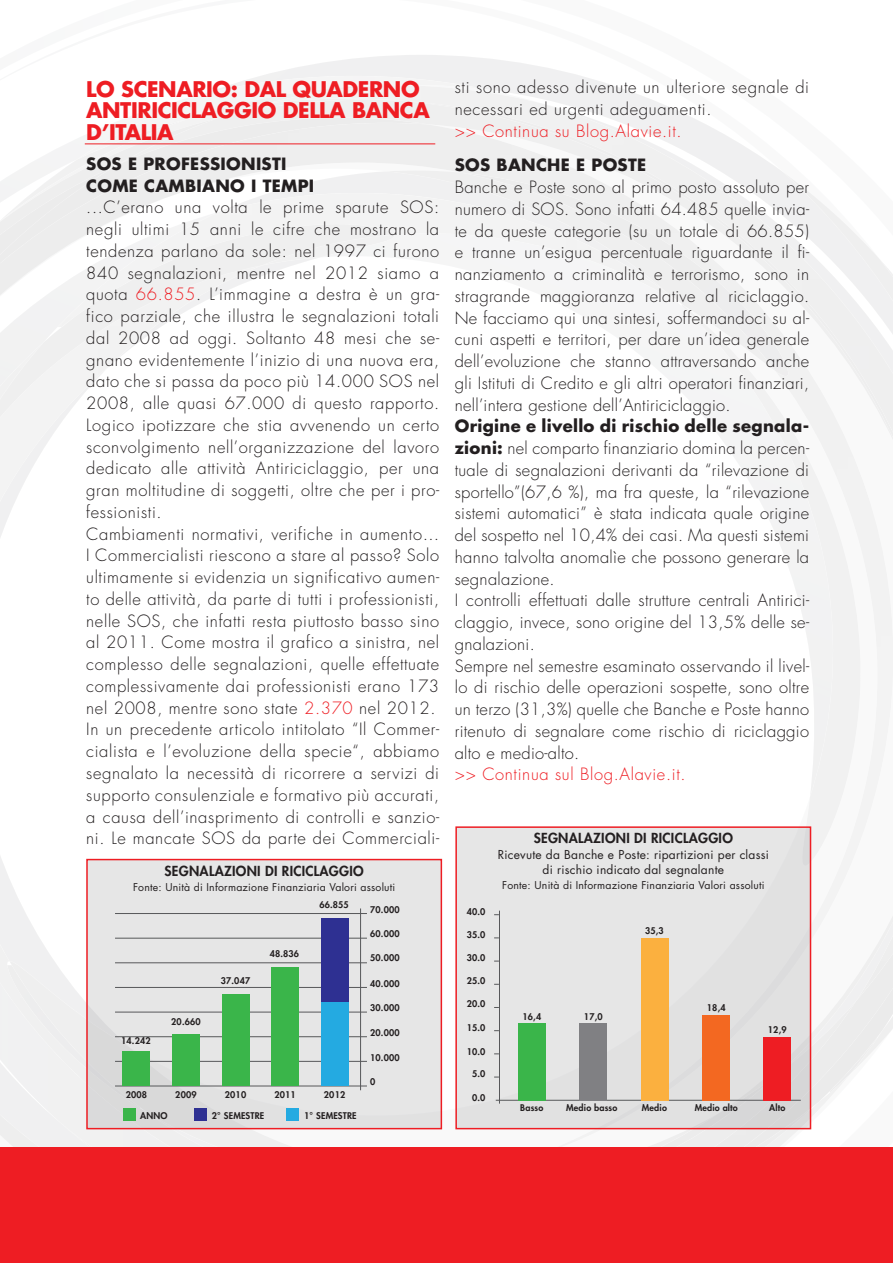
<style>
.page{position:relative;width:893px;height:1263px;background:#fff}
.page>*{position:absolute;margin:0;border:0;box-sizing:border-box;transform-origin:0 0}
.t1{font:700 21px/21.3px "Futura Std";letter-spacing:-.02em;color:#ee1d23}
.t2{font:300 16.5px/21.8px "Futura Std";letter-spacing:.04em;color:#231f20;text-align:justify}
.t3{font:300 16.5px "Futura Std";letter-spacing:.04em;color:#ee1d23}
.t4{font:700 16.5px/21.8px "Futura Std";letter-spacing:.02em;color:#231f20}
.t5{font:800 13.5px "Futura Std";letter-spacing:.02em;color:#231f20}
.t6{font:12px/14.2px "Futura Std";letter-spacing:.02em;color:#231f20;text-align:center}
.t7{font:10.5px "Futura Std";letter-spacing:.02em;color:#231f20}
.t8{font:800 9px "Futura Std";letter-spacing:.02em;color:#231f20}
.s1{color:#ee1d23}
.s2{font-weight:700}
</style>
<div class="page">
<svg style="left:174px;top:55px;width:528px;height:68px"></svg>
<img style="left:428px;top:123px;width:465px;height:1025px">
<img style="left:0;top:173px;width:791px;height:975px">
<img style="left:0;top:169px;width:108px;height:88px">
<div style="left:0;top:1148px;width:893px;height:115px;background:#ee1d23"></div>
<hr style="left:85px;top:143px;width:350px;height:1px;background:#ee1d23">
<div style="left:87px;top:859px;width:354px;height:269px;background:linear-gradient(to right,#e1e1e1,#e6e6e6)"></div>
<div style="left:86px;top:859px;width:356px;height:270px;border:2px solid #ee1d23"></div>
<hr style="left:115px;top:1085px;width:252px;height:1px;background:#57585a">
<hr style="left:115px;top:1061px;width:252px;height:1px;background:#57585a">
<hr style="left:115px;top:1036px;width:252px;height:1px;background:#57585a">
<hr style="left:115px;top:1012px;width:252px;height:1px;background:#57585a">
<hr style="left:115px;top:987px;width:252px;height:1px;background:#57585a">
<hr style="left:115px;top:962px;width:252px;height:1px;background:#57585a">
<hr style="left:115px;top:938px;width:252px;height:1px;background:#57585a">
<hr style="left:115px;top:913px;width:252px;height:1px;background:#57585a">
<hr style="left:360px;top:908px;width:1px;height:182px;background:#57585a">
<div style="left:122px;top:1051px;width:28px;height:34px;background:#3ab54a"></div>
<div style="left:172px;top:1034px;width:28px;height:51px;background:#3ab54a"></div>
<div style="left:222px;top:994px;width:27px;height:91px;background:#3ab54a"></div>
<div style="left:271px;top:966px;width:28px;height:119px;background:#3ab54a"></div>
<div style="left:321px;top:1002px;width:28px;height:83px;background:#24aae1"></div>
<div style="left:321px;top:918px;width:28px;height:84px;background:#2e3092"></div>
<div style="left:123px;top:1108px;width:13px;height:13px;background:#3ab54a"></div>
<div style="left:194px;top:1108px;width:13px;height:13px;background:#2e3092"></div>
<div style="left:286px;top:1108px;width:13px;height:13px;background:#24aae1"></div>
<div style="left:456px;top:827px;width:354px;height:301px;background:#e6e6e6"></div>
<div style="left:455px;top:826px;width:356px;height:303px;border:2px solid #ee1d23"></div>
<hr style="left:499px;top:911px;width:1px;height:192px;background:#57585a">
<hr style="left:496px;top:1100px;width:305px;height:1px;background:#57585a">
<div style="left:518px;top:1023px;width:28px;height:77px;background:#3ab54a"></div>
<div style="left:579px;top:1023px;width:28px;height:77px;background:#808083"></div>
<div style="left:641px;top:938px;width:27px;height:162px;background:#fbb03f"></div>
<div style="left:763px;top:1037px;width:28px;height:63px;background:#ee1d23"></div>
<div style="left:702px;top:1015px;width:28px;height:85px;background:#f36821"></div>
<p class="t1" style="left:86px;top:78px;width:345px">LO SCENARIO: DAL QUADERNO<br>ANTIRICICLAGGIO DELLA BANCA<br>D’ITALIA</p>
<p class="t4" style="left:86px;top:153px;width:229px">SOS E PROFESSIONISTI<br>COME CAMBIANO I TEMPI</p>
<p class="t2" style="left:86px;top:197px;width:354px">...C’erano una volta le prime sparute SOS: negli ultimi 15 anni le cifre che mostrano la tendenza parlano da sole: nel 1997 ci furono 840 segnalazioni, mentre nel 2012 siamo a quota <span class="s1">66.855</span>. L’immagine a destra è un gra&shy;fico parziale, che illustra le segnalazioni totali dal 2008 ad oggi. Soltanto 48 mesi che se&shy;gnano evidentemente l’inizio di una nuova era, dato che si passa da poco più 14.000 SOS nel 2008, alle quasi 67.000 di questo rapporto.<br>Logico ipotizzare che stia avvenendo un certo sconvolgimento nell’organizzazione del lavoro dedicato alle attività Antiriciclaggio, per una gran moltitudine di soggetti, oltre che per i pro&shy;fessionisti.</p>
<p class="t2" style="left:86px;top:523px;width:354px">Cambiamenti normativi, verifiche in aumento… I Commercialisti riescono a stare al passo? Solo ultimamente si evidenzia un significativo aumen&shy;to delle attività, da parte di tutti i professionisti, nelle SOS, che infatti resta piuttosto basso sino al 2011. Come mostra il grafico a sinistra, nel complesso delle segnalazioni, quelle effettuate complessivamente dai professionisti erano 173 nel 2008, mentre sono state <span class="s1">2.370</span> nel 2012.</p>
<p class="t2" style="left:86px;top:719px;width:354px">In un precedente articolo intitolato “Il Commer&shy;cialista e l’evoluzione della specie“, abbiamo segnalato la necessità di ricorrere a servizi di supporto consulenziale e formativo più accurati, a causa dell’inasprimento di controlli e sanzio&shy;ni. Le mancate SOS da parte dei Commerciali-</p>
<p class="t5" style="left:165px;top:862px;width:201px">SEGNALAZIONI DI RICICLAGGIO</p>
<p class="t7" style="left:133px;top:880px;width:264px">Fonte: Unità di Informazione Finanziaria Valori assoluti</p>
<p class="t8" style="left:121px;top:1035px;width:31px">14.242</p>
<p class="t8" style="left:126px;top:1089px;width:23px">2008</p>
<p class="t8" style="left:171px;top:1016px;width:31px">20.660</p>
<p class="t8" style="left:221px;top:975px;width:31px">37.047</p>
<p class="t8" style="left:270px;top:947px;width:31px">48.836</p>
<p class="t8" style="left:319px;top:899px;width:31px">66.855</p>
<p class="t8" style="left:175px;top:1089px;width:23px">2009</p>
<p class="t8" style="left:225px;top:1089px;width:23px">2010</p>
<p class="t8" style="left:274px;top:1089px;width:23px">2011</p>
<p class="t8" style="left:324px;top:1089px;width:23px">2012</p>
<p class="t8" style="left:140px;top:1110px;width:29px">ANNO</p>
<p class="t8" style="left:212px;top:1110px;width:54px">2° SEMESTRE</p>
<p class="t8" style="left:304px;top:1110px;width:54px">1° SEMESTRE</p>
<p class="t8" style="left:370px;top:903px;width:31px">70.000</p>
<p class="t8" style="left:370px;top:928px;width:31px">60.000</p>
<p class="t8" style="left:370px;top:952px;width:31px">50.000</p>
<p class="t8" style="left:370px;top:978px;width:31px">40.000</p>
<p class="t8" style="left:370px;top:1002px;width:31px">30.000</p>
<p class="t8" style="left:370px;top:1027px;width:31px">20.000</p>
<p class="t8" style="left:370px;top:1051px;width:31px">10.000</p>
<p class="t8" style="left:370px;top:1076px;width:7px">0</p>
<p class="t2" style="left:455px;top:77px;width:356px">sti sono adesso divenute un ulteriore segnale di necessari ed urgenti adeguamenti.</p>
<p class="t3" style="left:455px;top:121px;width:228px">&gt;&gt; Continua su Blog.Alavie.it.</p>
<p class="t4" style="left:455px;top:154px;width:193px">SOS BANCHE E POSTE</p>
<p class="t2" style="left:455px;top:177px;width:356px">Banche e Poste sono al primo posto assoluto per numero di SOS. Sono infatti 64.485 quelle invia&shy;te da queste categorie (su un totale di 66.855) e tranne un’esigua percentuale riguardante il fi&shy;nanziamento a criminalità e terrorismo, sono in stragrande maggioranza relative al riciclaggio.<br>Ne facciamo qui una sintesi, soffermandoci su al&shy;cuni aspetti e territori, per dare un’idea generale dell’evoluzione che stanno attraversando anche gli Istituti di Credito e gli altri operatori finanziari, nell’intera gestione dell’Antiriciclaggio.</p>
<p class="t2" style="left:455px;top:416px;width:356px"><span class="s2">Origine e livello di rischio delle segnala&shy;zioni:</span> nel comparto finanziario domina la percen&shy;tuale di segnalazioni derivanti da “rilevazione di sportello”(67,6 %), ma fra queste, la “rilevazione sistemi automatici” è stata indicata quale origine del sospetto nel 10,4% dei casi. Ma questi sistemi hanno talvolta anomalìe che possono generare la segnalazione.</p>
<p class="t2" style="left:455px;top:590px;width:356px">I controlli effettuati dalle strutture centrali Antirici&shy;claggio, invece, sono origine del 13,5% delle se&shy;gnalazioni.</p>
<p class="t2" style="left:455px;top:655px;width:356px">Sempre nel semestre esaminato osservando il livel&shy;lo di rischio delle operazioni sospette, sono oltre un terzo (31,3%) quelle che Banche e Poste hanno ritenuto di segnalare come rischio di riciclaggio alto e medio-alto.</p>
<p class="t3" style="left:455px;top:764px;width:232px">&gt;&gt; Continua sul Blog.Alavie.it.</p>
<p class="t8" style="left:467px;top:906px;width:20px">40.0</p>
<p class="t8" style="left:467px;top:929px;width:20px">35.0</p>
<p class="t8" style="left:467px;top:952px;width:20px">30.0</p>
<p class="t8" style="left:467px;top:975px;width:20px">25.0</p>
<p class="t8" style="left:467px;top:998px;width:20px">20.0</p>
<p class="t8" style="left:467px;top:1022px;width:20px">15.0</p>
<p class="t8" style="left:467px;top:1046px;width:20px">10.0</p>
<p class="t8" style="left:472px;top:1068px;width:15px">5.0</p>
<p class="t8" style="left:472px;top:1092px;width:15px">0.0</p>
<p class="t5" style="left:534px;top:830px;width:201px">SEGNALAZIONI DI RICICLAGGIO</p>
<p class="t6" style="left:498px;top:848px;width:273px">Ricevute da Banche e Poste: ripartizioni per classi di rischio indicato dal segnalante</p>
<p class="t7" style="left:502px;top:878px;width:264px">Fonte: Unità di Informazione Finanziaria Valori assoluti</p>
<p class="t8" style="left:522px;top:1010px;width:20px">16,4</p>
<p class="t8" style="left:584px;top:1010px;width:20px">17,0</p>
<p class="t8" style="left:645px;top:925px;width:20px">35,3</p>
<p class="t8" style="left:707px;top:1001px;width:20px">18,4</p>
<p class="t8" style="left:768px;top:1023px;width:20px">12,9</p>
<p class="t8" style="left:520px;top:1102px;width:25px">Basso</p>
<p class="t8" style="left:566px;top:1102px;width:53px">Medio basso</p>
<p class="t8" style="left:642px;top:1102px;width:27px">Medio</p>
<p class="t8" style="left:695px;top:1102px;width:45px">Medio alto</p>
<p class="t8" style="left:769px;top:1102px;width:18px">Alto</p>
</div>
